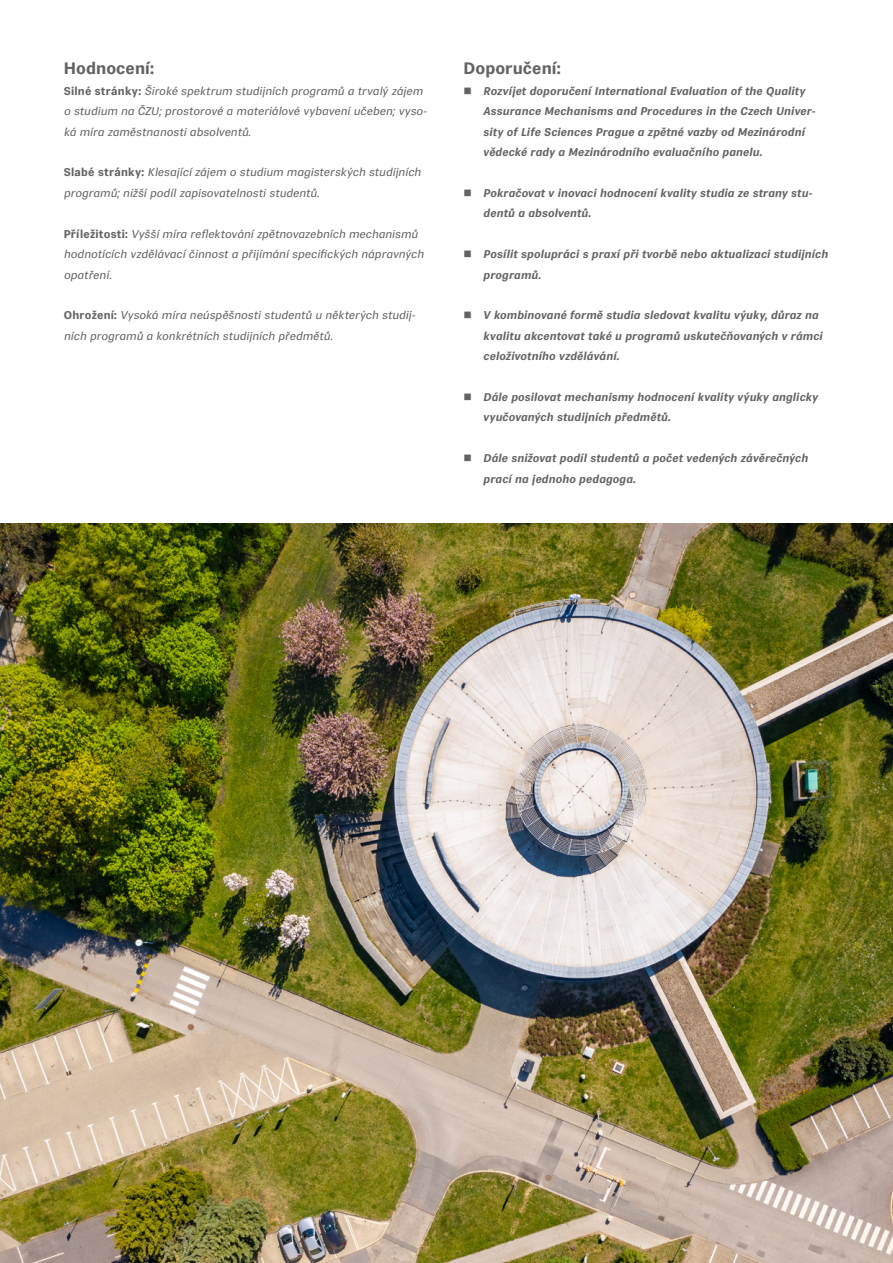
<style>
.page{position:relative;width:893px;height:1263px;background:#fff}
.page>*{position:absolute;margin:0;border:0;box-sizing:border-box;transform-origin:0 0}
.Otazka_rozhovor{font:700 16.5px "Vegan Sans Premium";letter-spacing:.005em;color:#636366}
.Text{font:italic 700 11.25px/20.4px "Vegan Sans Premium";letter-spacing:.01em;color:#636366}
.Text-2{font:italic 11.25px/20.4px "Vegan Sans Premium";letter-spacing:.015em;color:#636366}
.s1{font-weight:700;font-style:normal}
</style>
<div class="page">
<img style="left:0;top:523px;width:893px;height:740px">
<p class="Otazka_rozhovor" style="left:64px;top:59px;width:92px">Hodnocení:</p>
<p class="Text-2" style="left:64px;top:81px;width:364px"><span class="s1">Silné stránky:</span> Široké spektrum studijních programů a trvalý zájem o studium na ČZU; prostorové a materiálové vybavení učeben; vyso&shy;ká míra zaměstnanosti absolventů.</p>
<p class="Text-2" style="left:64px;top:162px;width:359px"><span class="s1">Slabé stránky:</span> Klesající zájem o studium magisterských studijních programů; nižší podíl zapisovatelnosti studentů.</p>
<p class="Text-2" style="left:64px;top:224px;width:361px"><span class="s1">Příležitosti:</span> Vyšší míra reflektování zpětnovazebních mechanismů hodnotících vzdělávací činnost a přijímání specifických nápravných opatření.</p>
<p class="Text-2" style="left:64px;top:305px;width:353px"><span class="s1">Ohrožení:</span> Vysoká míra neúspěšnosti studentů u některých studij&shy;ních programů a konkrétních studijních předmětů.</p>
<p class="Otazka_rozhovor" style="left:463px;top:59px;width:99px">Doporučení:</p>
<p class="Text" style="left:483px;top:81px;width:333px;text-indent:-20px">■ Rozvíjet doporučení International Evaluation of the Quality Assurance Mechanisms and Procedures in the Czech Univer&shy;sity of Life Sciences Prague a zpětné vazby od Mezinárodní vědecké rady a Mezinárodního evaluačního panelu.</p>
<p class="Text" style="left:483px;top:183px;width:330px;text-indent:-20px">■ Pokračovat v inovaci hodnocení kvality studia ze strany stu&shy;dentů a absolventů.</p>
<p class="Text" style="left:483px;top:244px;width:346px;text-indent:-20px">■ Posílit spolupráci s praxí při tvorbě nebo aktualizaci studijních programů.</p>
<p class="Text" style="left:483px;top:305px;width:341px;text-indent:-20px">■ V kombinované formě studia sledovat kvalitu výuky, důraz na kvalitu akcentovat také u programů uskutečňovaných v rámci celoživotního vzdělávání.</p>
<p class="Text" style="left:483px;top:387px;width:336px;text-indent:-20px">■ Dále posilovat mechanismy hodnocení kvality výuky anglicky vyučovaných studijních předmětů.</p>
<p class="Text" style="left:483px;top:448px;width:326px;text-indent:-20px">■ Dále snižovat podíl studentů a počet vedených závěrečných prací na jednoho pedagoga.</p>
</div>
